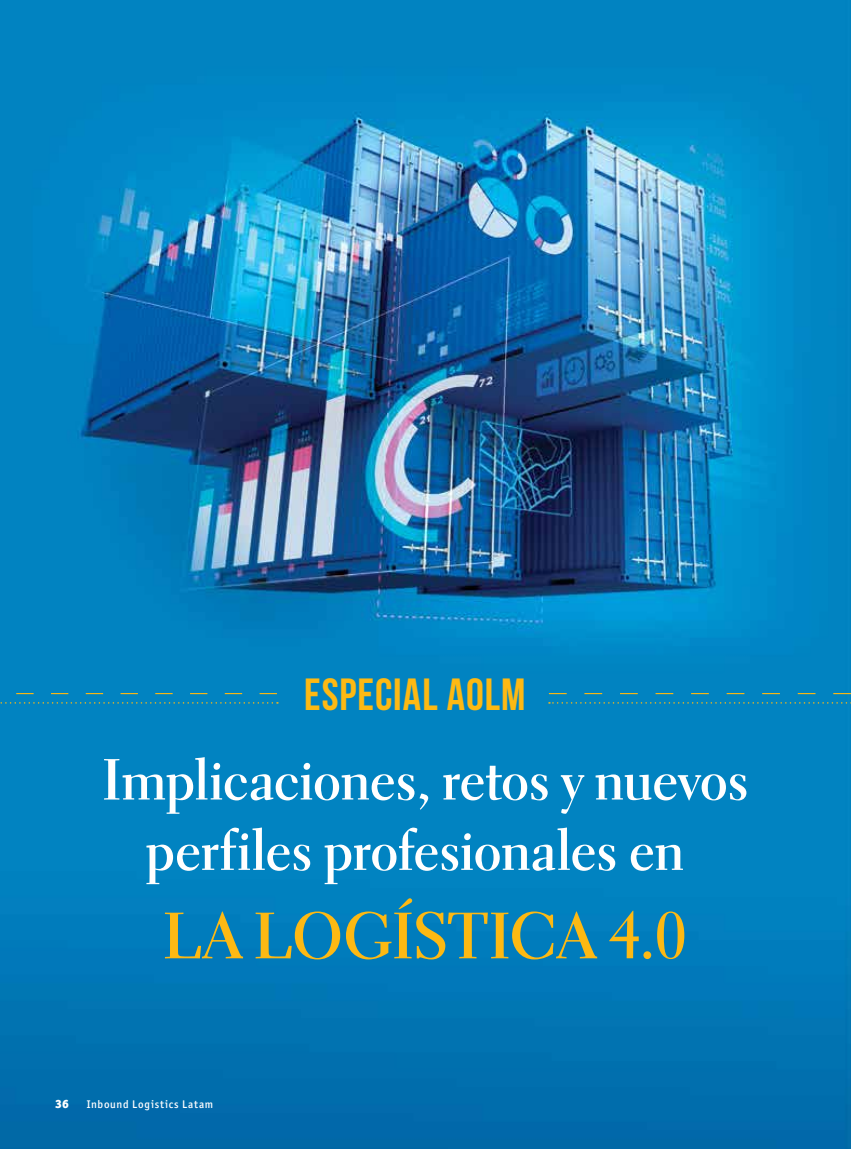
<style>
.page{position:relative;width:851px;height:1149px;background:#fff}
.page>*{position:absolute;margin:0;border:0;box-sizing:border-box;transform-origin:0 0}
.t1{font:66px "Electra LT Std Bold Display";letter-spacing:.03em;color:#fdb913}
.t2{font:58.5px/70.3px "Electra LT Std Bold Display";letter-spacing:.015em;color:#fff;text-align:center}
.t3{font:700 45px "Bebas Neue";letter-spacing:.02em;color:#fdb913}
.t4{font:900 12px "Officina Sans ITC Std";color:#fff}
.t5{font:500 11.1px "Officina Sans ITC Std";letter-spacing:.065em;color:#fff}
</style>
<div class="page">
<img style="left:0;top:0;width:850px;height:1148px">
<svg style="left:549px;top:692px;width:301px;height:2px"></svg>
<svg style="left:549px;top:702px;width:302px;height:1px"></svg>
<svg style="left:0;top:692px;width:277px;height:2px"></svg>
<svg style="left:0;top:702px;width:278px;height:1px"></svg>
<p class="t3" style="left:304px;top:670px;width:223px">ESPECIAL AOLM</p>
<p class="t2" style="left:103px;top:744px;width:646px">Implicaciones, retos y nuevos perfiles profesionales en</p>
<p class="t1" style="left:164px;top:896px;width:523px">LA LOGÍSTICA 4.0</p>
<p class="t4" style="left:55px;top:1095px;width:15px">36</p>
<p class="t5" style="left:87px;top:1097px;width:128px">Inbound Logistics Latam</p>
</div>
